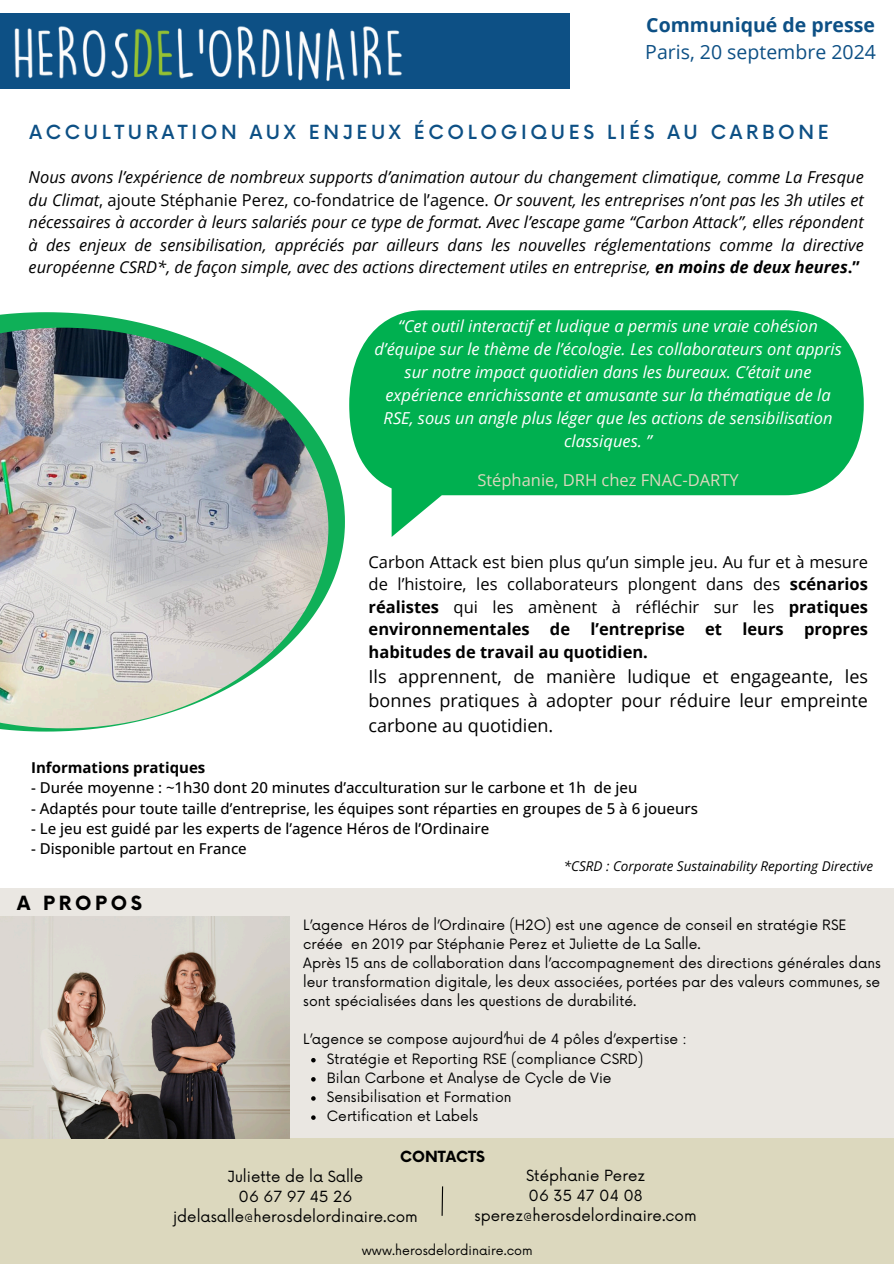
<style>
.page{position:relative;width:894px;height:1264px;background:#fff}
.page>*{position:absolute;margin:0;border:0;box-sizing:border-box;transform-origin:0 0}
.t1{font:19.5px/27px "Open Sans";color:#0d5085}
.t2{font:700 19.05px "Now";letter-spacing:.19em;color:#000}
.t3{font:500 18.9px "Now";letter-spacing:.19em;color:#0d5085}
.t4{font:18px/24.8px "Open Sans";color:#000;text-align:justify}
.t5{font:italic 16.5px/22.5px "Open Sans";color:#000;text-align:justify}
.t6{font:italic 16.5px/23px "Open Sans";color:#fff;text-align:center}
.t7{font:16.5px/22.5px "Open Sans";color:#000;text-align:justify}
.t8{font:16.5px "Open Sans";color:#dcd8be}
.t9{font:500 15px "Open Sans";color:#000}
.t10{font:15px/20.2px "Now";color:#000;text-align:center}
.t11{font:700 15px "Open Sans";color:#000}
.t12{font:700 15px "Now";color:#000}
.t13{font:13.95px/19.2px "Now";color:#000}
.t14{font:italic 13.5px "Open Sans";color:#000}
.t15{font:12.6px "Now";color:#000}
.s1{font-weight:700}
.s2{font-style:normal}
.s3{font-weight:700;font-style:normal}
</style>
<div class="page">
<div style="left:0;top:887px;width:893px;height:376px;background:#eae7e2"></div>
<div style="left:0;top:1138px;width:893px;height:125px;background:#dcd8be"></div>
<img style="left:0;top:916px;width:289px;height:222px">
<svg style="left:0;top:312px;width:345px;height:419px"></svg>
<img style="left:0;top:328px;width:328px;height:400px">
<svg style="left:441px;top:1186px;width:2px;height:30px"></svg>
<svg style="left:311px;top:1058px;width:4px;height:4px"></svg>
<svg style="left:311px;top:1077px;width:4px;height:4px"></svg>
<svg style="left:311px;top:1096px;width:4px;height:4px"></svg>
<svg style="left:311px;top:1115px;width:4px;height:4px"></svg>
<div style="left:0;top:13px;width:569px;height:76px;background:#0d5085"></div>
<img style="left:14px;top:26px;width:388px;height:56px">
<div style="left:349px;top:310px;width:514px;height:185px;background:#00b050"></div>
<p class="t1" style="left:645px;top:11px;width:232px"><span class="s1">Communiqué de presse<br></span>Paris, 20 septembre 2024</p>
<p class="t3" style="left:30px;top:122px;width:800px">ACCULTURATION AUX ENJEUX ÉCOLOGIQUES LIÉS AU CARBONE</p>
<h1 class="t5" style="left:29px;top:166px;width:836px">Nous avons l’expérience de nombreux supports d’animation autour du changement climatique, comme La Fresque du Climat<span class="s2">, ajoute Stéphanie Perez, co-fondatrice de l’agence.</span> Or souvent, les entreprises n’ont pas les 3h utiles et nécessaires à accorder à leurs salariés pour ce type de format. Avec l’escape game “Carbon Attack”, elles répondent à des enjeux de sensibilisation, appréciés par ailleurs dans les nouvelles réglementations comme la directive européenne CSRD*, de façon simple, avec des actions directement utiles en entreprise, <span class="s1">en moins de deux heures</span><span class="s3">.”</span></h1>
<h3 class="t6" style="left:374px;top:314px;width:469px">“Cet outil interactif et ludique a permis une vraie cohésion d’équipe sur le thème de l’écologie. Les collaborateurs ont appris sur notre impact quotidien dans les bureaux. C’était une expérience enrichissante et amusante sur la thématique de la RSE, sous un angle plus léger que les actions de sensibilisation classiques. ”</h3>
<h5 class="t8" style="left:477px;top:468px;width:263px">Stéphanie, DRH chez FNAC-DARTY</h5>
<p class="t7" style="left:368px;top:550px;width:501px">Carbon Attack est bien plus qu’un simple jeu. Au fur et à mesure de l’histoire, les collaborateurs plongent dans des <span class="s1">scénarios réalistes</span> qui les amènent à réfléchir sur les <span class="s1">pratiques environnementales de l’entreprise et leurs propres habitudes de travail au quotidien.</span></p>
<p class="t4" style="left:368px;top:663px;width:501px">Ils apprennent, de manière ludique et engageante, les bonnes pratiques à adopter pour réduire leur empreinte carbone au quotidien.</p>
<p class="t11" style="left:31px;top:757px;width:176px">Informations pratiques</p>
<p class="t9" style="left:31px;top:777px;width:607px">- Durée moyenne : ~1h30 dont 20 minutes d’acculturation sur le carbone et 1h de jeu</p>
<p class="t9" style="left:31px;top:797px;width:668px">- Adaptés pour toute taille d’entreprise, les équipes sont réparties en groupes de 5 à 6 joueurs</p>
<p class="t9" style="left:31px;top:818px;width:459px">- Le jeu est guidé par les experts de l’agence Héros de l’Ordinaire</p>
<p class="t9" style="left:31px;top:838px;width:217px">- Disponible partout en France</p>
<h5 class="t2" style="left:17px;top:892px;width:126px">A PROPOS</h5>
<h5 class="t14" style="left:563px;top:856px;width:311px">*CSRD : Corporate Sustainability Reporting Directive</h5>
<p class="t13" style="left:303px;top:915px;width:544px">L’agence Héros de l’Ordinaire (H2O) est une agence de conseil en stratégie RSE créée en 2019 par Stéphanie Perez et Juliette de La Salle.</p>
<p class="t13" style="left:303px;top:954px;width:579px;text-align:justify">Après 15 ans de collaboration dans l’accompagnement des directions générales dans leur transformation digitale, les deux associées, portées par des valeurs communes, se sont spécialisées dans les questions de durabilité.</p>
<h5 class="t13" style="left:303px;top:1030px;width:385px">L’agence se compose aujourd’hui de 4 pôles d’expertise :</h5>
<h5 class="t13" style="left:327px;top:1049px;width:318px">Stratégie et Reporting RSE (compliance CSRD)</h5>
<h2 class="t13" style="left:327px;top:1068px;width:286px">Bilan Carbone et Analyse de Cycle de Vie</h2>
<h4 class="t13" style="left:327px;top:1087px;width:186px">Sensibilisation et Formation</h4>
<p class="t13" style="left:327px;top:1107px;width:153px">Certification et Labels</p>
<h1 class="t12" style="left:400px;top:1148px;width:87px">CONTACTS</h1>
<p class="t10" style="left:173px;top:1166px;width:246px">Juliette de la Salle<br>06 67 97 45 26 jdelasalle@herosdelordinaire.com</p>
<p class="t10" style="left:474px;top:1165px;width:223px">Stéphanie Perez<br>06 35 47 04 08 sperez@herosdelordinaire.com</p>
<p class="t15" style="left:362px;top:1242px;width:172px">www.herosdelordinaire.com</p>
</div>
